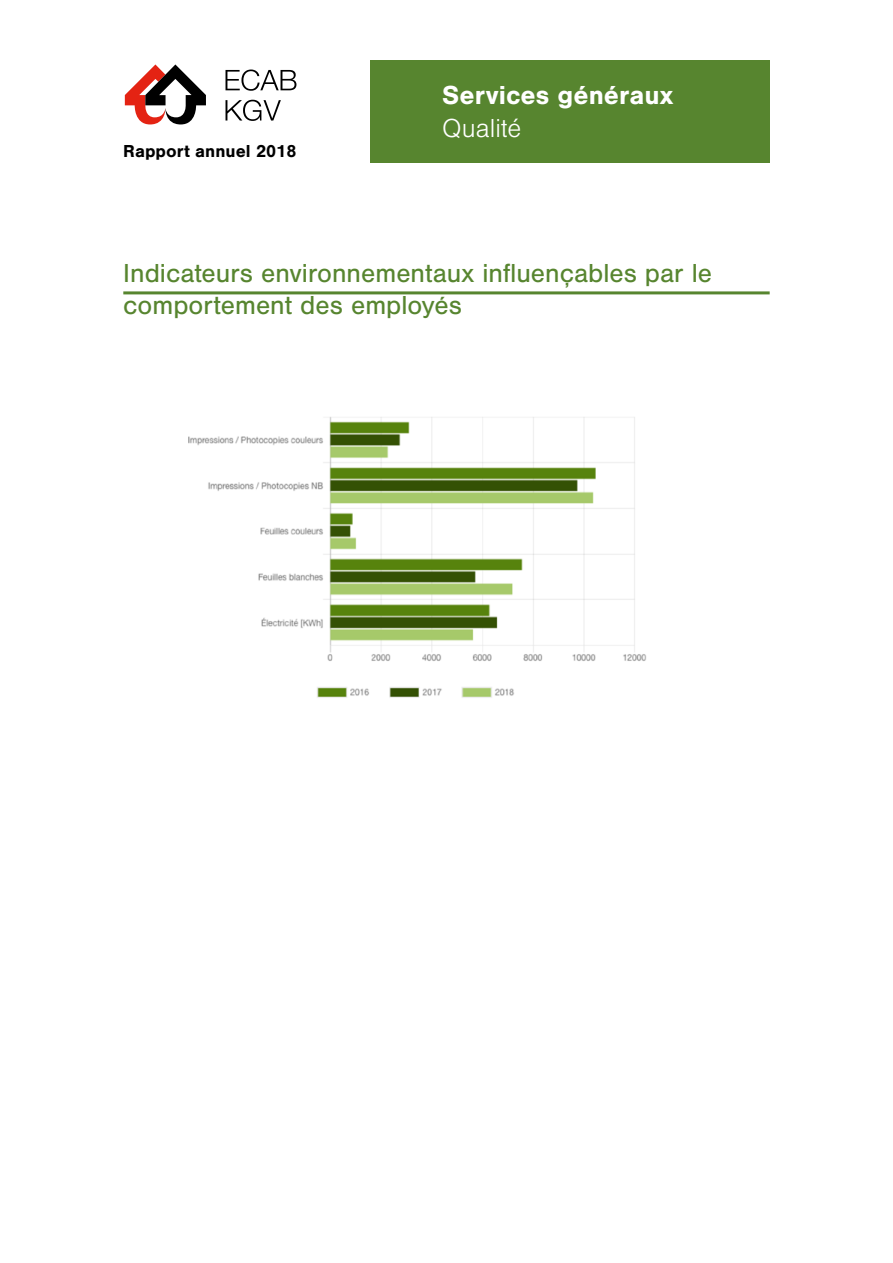
<style>
.page{position:relative;width:893px;height:1263px;background:#fff}
.page>*{position:absolute;margin:0;border:0;box-sizing:border-box;transform-origin:0 0}
.t1{font:27px/32.4px "Nimbus San";color:#57852f}
.t2{font:700 27px "Nimbus San";color:#fff}
.t3{font:300 27px "Nimbus San";color:#fff}
.t4{font:700 18px "Nimbus San";color:#000}
</style>
<div class="page">
<svg style="left:124px;top:64px;width:82px;height:61px"></svg>
<svg style="left:225px;top:100px;width:56px;height:21px"></svg>
<svg style="left:225px;top:70px;width:71px;height:21px"></svg>
<div style="left:370px;top:61px;width:400px;height:102px;background:#57852f"></div>
<hr style="left:123px;top:291px;width:647px;height:3px;background:#57852f">
<img style="left:188px;top:417px;width:459px;height:281px">
<p class="t4" style="left:123px;top:141px;width:175px">Rapport annuel 2018</p>
<p class="t2" style="left:442px;top:80px;width:233px">Services généraux</p>
<p class="t3" style="left:442px;top:114px;width:81px">Qualité</p>
<p class="t1" style="left:123px;top:257px;width:590px">Indicateurs environnementaux influençables par le comportement des employés</p>
</div>
